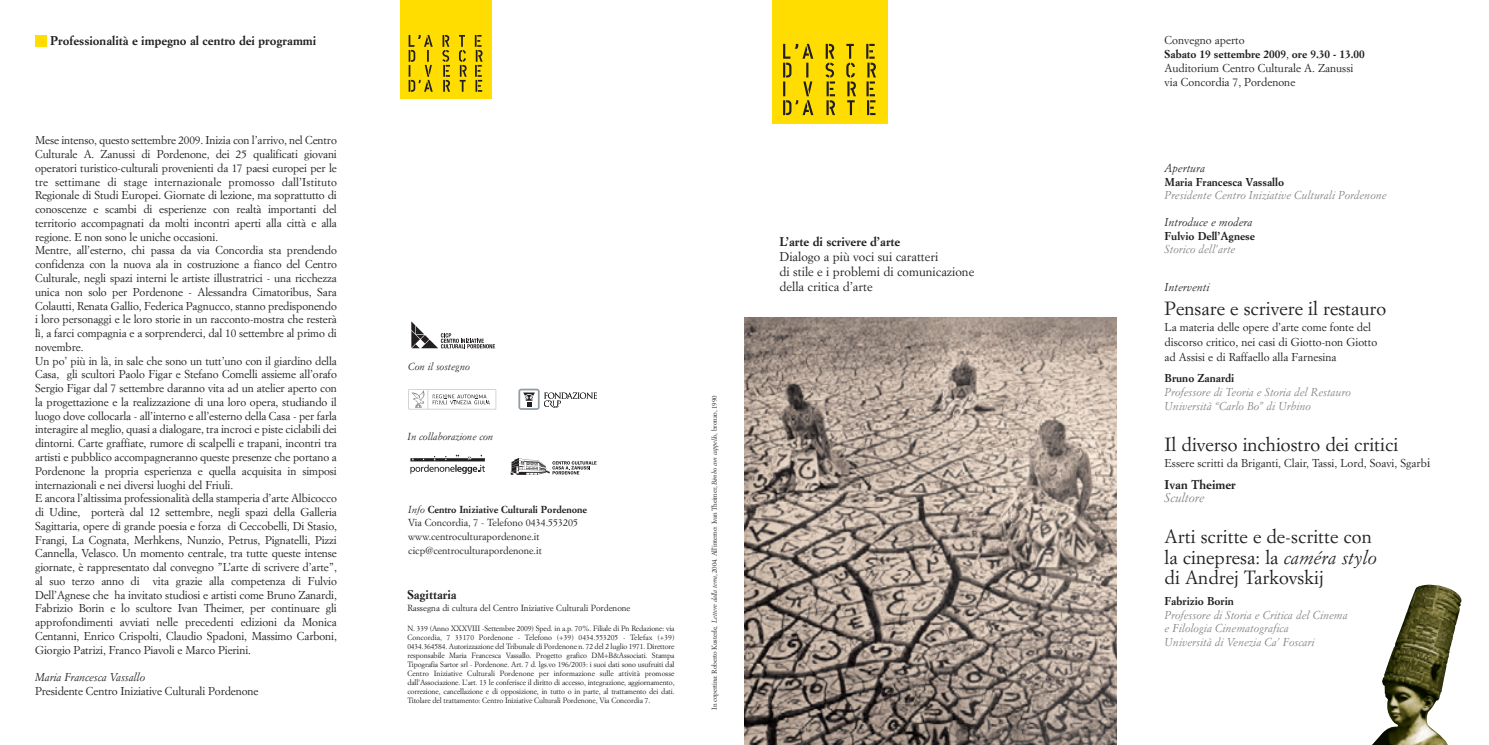
<style>
.page{position:relative;width:1489px;height:745px;background:#fff}
.page>*{position:absolute;margin:0;border:0;box-sizing:border-box;transform-origin:0 0}
.t1{font:18.75px/20px "Simoncini Garamond";color:#231f20}
.t2{font:700 12.5px "Simoncini Garamond";color:#231f20}
.t3{font:12.5px/15px "Simoncini Garamond";color:#231f20}
.t4{font:italic 12.5px "Simoncini Garamond";color:#808285}
.t5{font:11.25px/13.8px "Simoncini Garamond";letter-spacing:-.01em;color:#231f20}
.t6{font:italic 11.25px/13.8px "Simoncini Garamond";color:#808285}
.t7{font:700 11.25px "Simoncini Garamond";color:#231f20}
.t8{font:italic 11.25px "Simoncini Garamond";color:#231f20}
.t9{font:10px/13.8px "Simoncini Garamond";color:#231f20}
.t10{font:italic 10px "Simoncini Garamond";color:#231f20}
.t11{font:8.75px "Simoncini Garamond";color:#231f20}
.t12{font:7.5px/9px "Simoncini Garamond";letter-spacing:-.015em;color:#231f20;text-align:justify}
.t13{font:6.88px "Simoncini Garamond";letter-spacing:-.025em;color:#231f20}
.s1{font-style:italic}
.s2{font-weight:700}
.s3{font-size:12.5px}
</style>
<div class="page">
<div style="left:400px;top:0;width:91px;height:98px;background:#ffdd01"></div>
<svg style="left:510px;top:458px;width:86px;height:16px"></svg>
<svg style="left:411px;top:321px;width:84px;height:27px"></svg>
<svg style="left:408px;top:389px;width:88px;height:20px"></svg>
<svg style="left:518px;top:388px;width:79px;height:21px"></svg>
<svg style="left:410px;top:454px;width:75px;height:19px"></svg>
<svg style="left:442px;top:35px;width:8px;height:57px"></svg>
<svg style="left:459px;top:35px;width:7px;height:57px"></svg>
<svg style="left:475px;top:35px;width:7px;height:57px"></svg>
<svg style="left:408px;top:35px;width:25px;height:57px"></svg>
<img style="left:1373px;top:584px;width:88px;height:160px">
<img style="left:744px;top:317px;width:372px;height:427px">
<div style="left:772px;top:0;width:115px;height:123px;background:#ffdd01"></div>
<svg style="left:825px;top:44px;width:10px;height:71px"></svg>
<svg style="left:846px;top:44px;width:10px;height:71px"></svg>
<svg style="left:866px;top:44px;width:9px;height:71px"></svg>
<svg style="left:783px;top:44px;width:30px;height:71px"></svg>
<div style="left:35px;top:36px;width:11px;height:11px;background:#ffdd01"></div>
<p class="t2" style="left:50px;top:36px;width:268px">Professionalità e impegno al centro dei programmi</p>
<p class="t5" style="left:35px;top:134px;width:303px">Mese intenso, questo settembre 2009. Inizia con l’arrivo, nel Centro Culturale A. Zanussi di Pordenone, dei 25 qualificati giovani operatori turistico-culturali provenienti da 17 paesi europei per le tre settimane di stage internazionale promosso dall’Istituto Regionale di Studi Europei. Giornate di lezione, ma soprattutto di conoscenze e scambi di esperienze con realtà importanti del territorio accompagnati da molti incontri aperti alla città e alla regione. E non sono le uniche occasioni.<br>Mentre, all’esterno, chi passa da via Concordia sta prendendo confidenza con la nuova ala in costruzione a fianco del Centro Culturale, negli spazi interni le artiste illustratrici - una ricchezza unica non solo per Pordenone - Alessandra Cimatoribus, Sara Colautti, Renata Gallio, Federica Pagnucco, stanno predisponendo i loro personaggi e le loro storie in un racconto-mostra che resterà lì, a farci compagnia e a sorprenderci, dal 10 settembre al primo di novembre.<br>Un po’ più in là, in sale che sono un tutt’uno con il giardino della Casa, gli scultori Paolo Figar e Stefano Comelli assieme all’orafo Sergio Figar dal 7 settembre daranno vita ad un atelier aperto con la progettazione e la realizzazione di una loro opera, studiando il luogo dove collocarla - all’interno e all’esterno della Casa - per farla interagire al meglio, quasi a dialogare, tra incroci e piste ciclabili dei dintorni. Carte graffiate, rumore di scalpelli e trapani, incontri tra artisti e pubblico accompagneranno queste presenze che portano a Pordenone la propria esperienza e quella acquisita in simposi internazionali e nei diversi luoghi del Friuli.<br>E ancora l’altissima professionalità della stamperia d’arte Albicocco di Udine, porterà dal 12 settembre, negli spazi della Galleria Sagittaria, opere di grande poesia e forza di Ceccobelli, Di Stasio, Frangi, La Cognata, Merhkens, Nunzio, Petrus, Pignatelli, Pizzi Cannella, Velasco. Un momento centrale, tra tutte queste intense giornate, è rappresentato dal convegno ”L’arte di scrivere d’arte”, al suo terzo anno di vita grazie alla competenza di Fulvio Dell’Agnese che ha invitato studiosi e artisti come Bruno Zanardi, Fabrizio Borin e lo scultore Ivan Theimer, per continuare gli approfondimenti avviati nelle precedenti edizioni da Monica Centanni, Enrico Crispolti, Claudio Spadoni, Massimo Carboni, Giorgio Patrizi, Franco Piavoli e Marco Pierini.</p>
<p class="t8" style="left:35px;top:672px;width:111px">Maria Francesca Vassallo</p>
<p class="t5" style="left:35px;top:684px;width:225px">Presidente Centro Iniziative Culturali Pordenone</p>
<p class="t10" style="left:408px;top:361px;width:63px">Con il sostegno</p>
<p class="t10" style="left:407px;top:431px;width:87px">In collaborazione con</p>
<p class="t9" style="left:408px;top:502px;width:180px"><span class="s1">Info</span> <span class="s2">Centro Iniziative Culturali Pordenone </span>Via Concordia, 7 - Telefono 0434.553205 www.centroculturapordenone.it cicp@centroculturapordenone.it</p>
<p class="t2" style="left:407px;top:589px;width:51px">Sagittaria</p>
<p class="t11" style="left:407px;top:604px;width:224px">Rassegna di cultura del Centro Iniziative Culturali Pordenone</p>
<p class="t12" style="left:407px;top:624px;width:269px">N. 339 (Anno XXXVIII -Settembre 2009) Sped. in a.p. 70%. Filiale di Pn Redazione: via Concordia, 7 33170 Pordenone - Telefono (+39) 0434.553205 - Telefax (+39)<br>0434.364584. Autorizzazione del Tribunale di Pordenone n. 72 del 2 luglio 1971. Direttore responsabile Maria Francesca Vassallo. Progetto grafico DM+B&amp;Associati. Stampa Tipografia Sartor srl - Pordenone. Art. 7 d. lgs.vo 196/2003: i suoi dati sono usufruiti dal Centro Iniziative Culturali Pordenone per informazione sulle attività promosse dall’Associazione. L’art. 13 le conferisce il diritto di accesso, integrazione, aggiornamento, correzione, cancellazione e di opposizione, in tutto o in parte, al trattamento dei dati.<br>Titolare del trattamento: Centro Iniziative Culturali Pordenone, Via Concordia 7.</p>
<p class="t13" style="left:711px;top:709px;width:315px;rotate:-90deg">In copertina: Roberto Kusterle, <span class="s1">Lettere dalla terra</span>, 2004. All’interno: Ivan Theimer, <span class="s1">Bimbo con cappello</span>, bronzo, 1990</p>
<p class="t2" style="left:779px;top:236px;width:122px">L’arte di scrivere d’arte</p>
<p class="t3" style="left:779px;top:250px;width:196px">Dialogo a più voci sui caratteri<br>di stile e i problemi di comunicazione della critica d’arte</p>
<p class="t5" style="left:1164px;top:34px;width:202px">Convegno aperto<br><span class="s2">Sabato 19 settembre 2009</span>, <span class="s2">ore 9.30 - 13.00<br></span>Auditorium Centro Culturale A. Zanussi via Concordia 7, Pordenone</p>
<p class="t8" style="left:1164px;top:163px;width:42px">Apertura</p>
<p class="t7" style="left:1164px;top:177px;width:121px">Maria Francesca Vassallo</p>
<p class="t6" style="left:1164px;top:189px;width:223px">Presidente Centro Iniziative Culturali Pordenone</p>
<p class="t8" style="left:1164px;top:217px;width:89px">Introduce e modera</p>
<p class="t7" style="left:1164px;top:231px;width:92px">Fulvio Dell’Agnese</p>
<p class="t6" style="left:1164px;top:243px;width:72px">Storico dell’arte</p>
<p class="t8" style="left:1164px;top:282px;width:46px">Interventi</p>
<h1 class="t1" style="left:1164px;top:299px;width:223px">Pensare e scrivere il restauro</h1>
<p class="t5" style="left:1164px;top:320px;width:214px;line-height:15px">La materia delle opere d’arte come fonte del discorso critico, nei casi di Giotto-non Giotto ad Assisi e di Raffaello alla Farnesina</p>
<p class="t7" style="left:1164px;top:373px;width:71px">Bruno Zanardi</p>
<p class="t6" style="left:1164px;top:386px;width:188px">Professore di Teoria e Storia del Restauro<br>Università “Carlo Bo” di Urbino</p>
<h1 class="t1" style="left:1164px;top:435px;width:235px">Il diverso inchiostro dei critici</h1>
<p class="t5" style="left:1164px;top:457px;width:267px">Essere scritti da Briganti, Clair, Tassi, Lord, Soavi, Sgarb<span class="s3">i</span></p>
<p class="t2" style="left:1164px;top:478px;width:73px">Ivan Theimer</p>
<p class="t4" style="left:1164px;top:492px;width:41px">Scultore</p>
<h1 class="t1" style="left:1164px;top:528px;width:214px">Arti scritte e de-scritte con la cinepresa: la <span class="s1">caméra stylo </span>di Andrej Tarkovskij</h1>
<p class="t7" style="left:1164px;top:595px;width:71px">Fabrizio Borin</p>
<p class="t6" style="left:1164px;top:608px;width:185px">Professore di Storia e Critica del Cinema e Filologia Cinematografica<br>Università di Venezia Ca’ Foscari</p>
</div>
